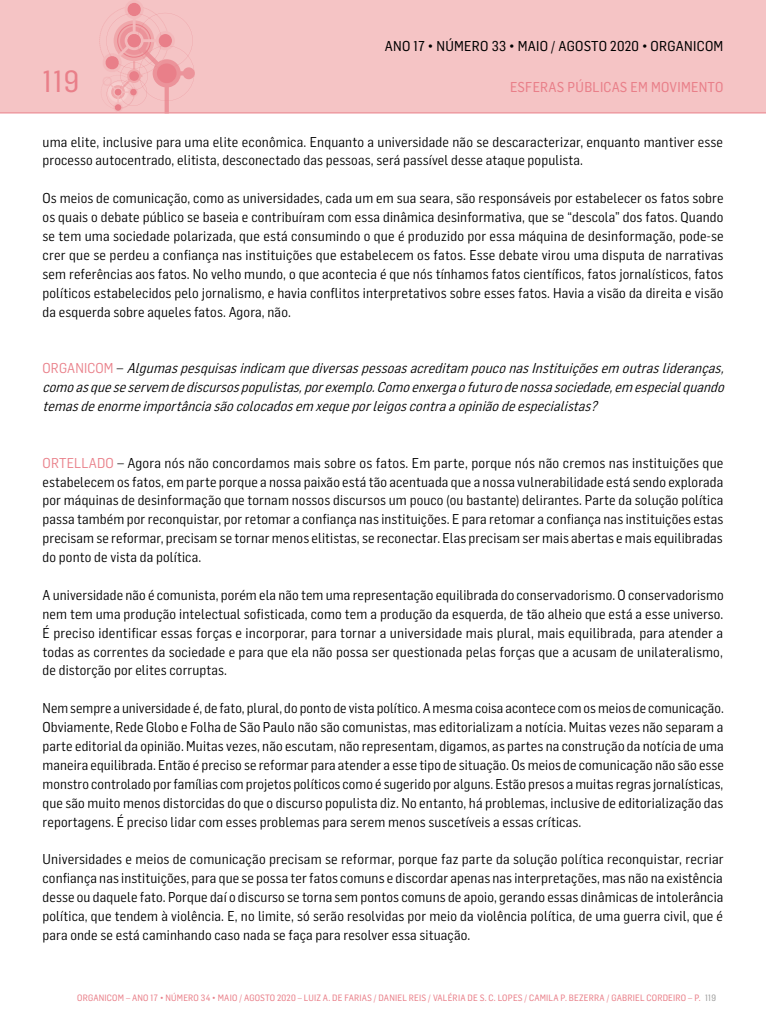
<style>
.page{position:relative;width:766px;height:1021px;background:#fff}
.page>*{position:absolute;margin:0;border:0;box-sizing:border-box;transform-origin:0 0}
.t1{font:30px "Flama Semicondensed Basic";color:#e97f89}
.t2{font:14px/18.9px "Flama Semicondensed";letter-spacing:.01em;color:#000;text-align:justify}
.t3{font:italic 14px/18.9px "Flama Semicondensed";color:#000;text-align:justify}
.t4{font:14px "Flama Semicondensed Basic";letter-spacing:.02em;color:#000}
.t5{font:14px "Flama Semicondensed Basic";letter-spacing:.02em;color:#e97f89}
.t6{font:9px "Flama Semicondensed Basic";letter-spacing:.02em;color:#e97f89}
.s1{font-style:normal;color:#e97f89}
.s2{font-style:normal}
.s3{color:#e97f89}
.s4{color:#9d9d9c}
</style>
<div class="page">
<div style="left:0;top:0;width:765px;height:113px;background:#f5c4c5"></div>
<svg style="left:99px;top:0;width:96px;height:113px;background:#f2b4b7"></svg>
<h1 class="t1" style="left:43px;top:62px;width:38px">119</h1>
<p class="t4" style="left:384px;top:37px;width:340px">ANO 17 • NÚMERO 33 • MAIO / AGOSTO 2020 • ORGANICOM</p>
<p class="t5" style="left:510px;top:78px;width:215px">ESFERAS PÚBLICAS EM MOVIMENTO</p>
<p class="t2" style="left:43px;top:131px;width:681px">uma elite, inclusive para uma elite econômica. Enquanto a universidade não se descaracterizar, enquanto mantiver esse processo autocentrado, elitista, desconectado das pessoas, será passível desse ataque populista.</p>
<p class="t2" style="left:43px;top:188px;width:682px">Os meios de comunicação, como as universidades, cada um em sua seara, são responsáveis por estabelecer os fatos sobre os quais o debate público se baseia e contribuíram com essa dinâmica desinformativa, que se “descola” dos fatos. Quando se tem uma sociedade polarizada, que está consumindo o que é produzido por essa máquina de desinformação, pode-se crer que se perdeu a confiança nas instituições que estabelecem os fatos. Esse debate virou uma disputa de narrativas sem referências aos fatos. No velho mundo, o que acontecia é que nós tínhamos fatos científicos, fatos jornalísticos, fatos políticos estabelecidos pelo jornalismo, e havia conflitos interpretativos sobre esses fatos. Havia a visão da direita e visão da esquerda sobre aqueles fatos. Agora, não.</p>
<p class="t3" style="left:43px;top:358px;width:687px"><span class="s1">O R G A N I C O M</span> <span class="s2">–</span> Algumaspesquisasindicam quediversaspessoasacreditam pouconasInstituiçõesem outraslideranças, comoasqueseservem dediscursospopulistas,porexemplo.Comoenxergaofuturodenossasociedade,em especialquando temasdeenormeimportânciasãocolocadosem xequeporleigoscontraaopiniãodeespecialistas?</p>
<p class="t2" style="left:43px;top:452px;width:682px"><span class="s3">ORTELLADO</span> – Agora nós não concordamos mais sobre os fatos. Em parte, porque nós não cremos nas instituições que estabelecem os fatos, em parte porque a nossa paixão está tão acentuada que a nossa vulnerabilidade está sendo explorada por máquinas de desinformação que tornam nossos discursos um pouco (ou bastante) delirantes. Parte da solução política passa também por reconquistar, por retomar a confiança nas instituições. E para retomar a confiança nas instituições estas precisam se reformar, precisam se tornar menos elitistas, se reconectar. Elas precisam ser mais abertas e mais equilibradas do ponto de vista da política.</p>
<p class="t2" style="left:43px;top:585px;width:682px">A universidade não é comunista, porém ela não tem uma representação equilibrada do conservadorismo. O conservadorismo nem tem uma produção intelectual sofisticada, como tem a produção da esquerda, de tão alheio que está a esse universo.<br>É preciso identificar essas forças e incorporar, para tornar a universidade mais plural, mais equilibrada, para atender a todas as correntes da sociedade e para que ela não possa ser questionada pelas forças que a acusam de unilateralismo, de distorção por elites corruptas.</p>
<p class="t2" style="left:43px;top:698px;width:682px">Nem sempre a universidade é, de fato, plural, do ponto de vista político. A mesma coisa acontece com os meios de comunicação.<br>Obviamente, Rede Globo e Folha de São Paulo não são comunistas, mas editorializam a notícia. Muitas vezes não separam a parte editorial da opinião. Muitas vezes, não escutam, não representam, digamos, as partes na construção da notícia de uma maneira equilibrada. Então é preciso se reformar para atender a esse tipo de situação. Os meios de comunicação não são esse monstro controlado por famílias com projetos políticos como é sugerido por alguns. Estão presos a muitas regras jornalísticas, que são muito menos distorcidas do que o discurso populista diz. No entanto, há problemas, inclusive de editorialização das reportagens. É preciso lidar com esses problemas para serem menos suscetíveis a essas críticas.</p>
<p class="t2" style="left:43px;top:849px;width:682px">Universidades e meios de comunicação precisam se reformar, porque faz parte da solução política reconquistar, recriar confiança nas instituições, para que se possa ter fatos comuns e discordar apenas nas interpretações, mas não na existência desse ou daquele fato. Porque daí o discurso se torna sem pontos comuns de apoio, gerando essas dinâmicas de intolerância política, que tendem à violência. E, no limite, só serão resolvidas por meio da violência política, de uma guerra civil, que é para onde se está caminhando caso nada se faça para resolver essa situação.</p>
<p class="t6" style="left:77px;top:992px;width:640px">ORGANICOM – ANO 17 • NÚMERO 34 • MAIO / AGOSTO 2020 – LUIZ A. DE FARIAS / DANIEL REIS / VALÉRIA DE S. C. LOPES / CAMILA P. BEZERRA / GABRIEL CORDEIRO – P. <span class="s4">119</span></p>
</div>
